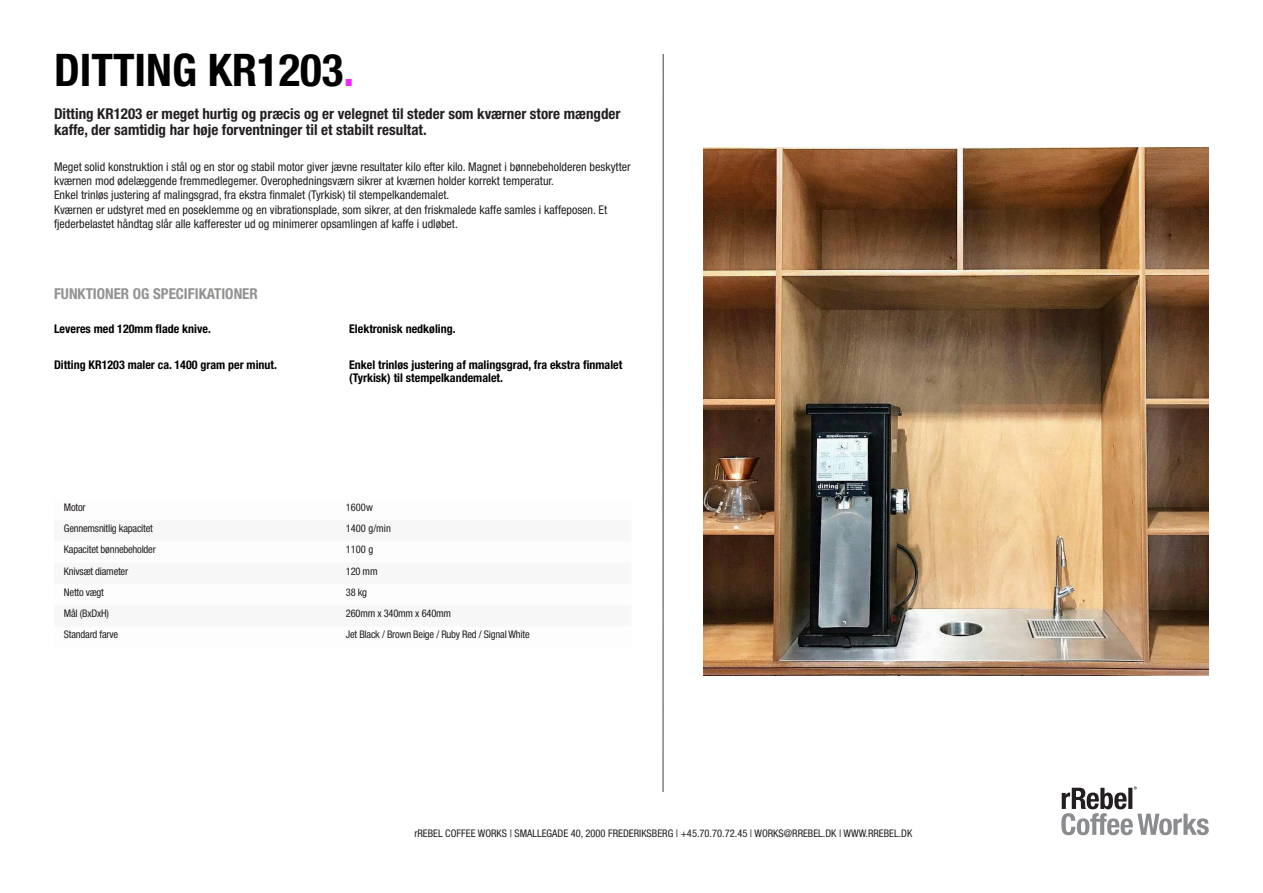
<style>
.page{position:relative;width:1263px;height:893px;background:#fff}
.page>*{position:absolute;margin:0;border:0;box-sizing:border-box;transform-origin:0 0}
.t1{font:700 condensed 45px "Helvetica Neue LT Pro";color:#000}
.t2{font:700 condensed 15px/16.5px "Helvetica Neue LT Pro";color:#231f20}
.t3{font:700 condensed 15px "Helvetica Neue LT Pro";color:#929291}
.t4{font:condensed 12px/14.4px "Helvetica Neue LT Pro";color:#231f20}
.t5{font:700 condensed 12px/13.5px "Helvetica Neue LT Pro";color:#000}
.t6{font:condensed 10.5px "Helvetica Neue LT Pro";letter-spacing:-.02em;color:#231f20}
.t7{font:condensed 10.5px "Helvetica Neue LT Pro";color:#231f20}
.s1{color:#f126ff}
</style>
<div class="page">
<img style="left:703px;top:148px;width:506px;height:527px">
<hr style="left:663px;top:54px;width:1px;height:738px;background:#231f20">
<svg style="left:1062px;top:786px;width:147px;height:49px"></svg>
<p class="t1" style="left:54px;top:43px;width:302px">DITTING KR1203<span class="s1">.</span></p>
<p class="t2" style="left:54px;top:105px;width:568px">Ditting KR1203 er meget hurtig og præcis og er velegnet til steder som kværner store mængder kaffe, der samtidig har høje forventninger til et stabilt resultat.</p>
<p class="t4" style="left:54px;top:159px;width:578px">Meget solid konstruktion i stål og en stor og stabil motor giver jævne resultater kilo efter kilo. Magnet i bønnebeholderen beskytter kværnen mod ødelæggende fremmedlegemer. Overophedningsværn sikrer at kværnen holder korrekt temperatur.</p>
<p class="t4" style="left:54px;top:188px;width:397px">Enkel trinløs justering af malingsgrad, fra ekstra finmalet (Tyrkisk) til stempelkandemalet.</p>
<p class="t4" style="left:54px;top:202px;width:555px">Kværnen er udstyret med en poseklemme og en vibrationsplade, som sikrer, at den friskmalede kaffe samles i kaffeposen. Et fjederbelastet håndtag slår alle kafferester ud og minimerer opsamlingen af kaffe i udløbet.</p>
<p class="t3" style="left:54px;top:284px;width:205px">FUNKTIONER OG SPECIFIKATIONER</p>
<p class="t5" style="left:54px;top:321px;width:158px">Leveres med 120mm flade knive.</p>
<p class="t5" style="left:54px;top:357px;width:224px">Ditting KR1203 maler ca. 1400 gram per minut.</p>
<p class="t5" style="left:349px;top:321px;width:108px">Elektronisk nedkøling.</p>
<p class="t5" style="left:349px;top:357px;width:275px">Enkel trinløs justering af malingsgrad, fra ekstra finmalet (Tyrkisk) til stempelkandemalet.</p>
<p class="t6" style="left:64px;top:501px;width:23px">Motor</p>
<p class="t6" style="left:346px;top:501px;width:28px">1600w</p>
<p class="t6" style="left:64px;top:522px;width:90px">Gennemsnitlig kapacitet</p>
<p class="t6" style="left:346px;top:522px;width:47px">1400 g/min</p>
<p class="t6" style="left:64px;top:543px;width:93px">Kapacitet bønnebeholder</p>
<p class="t6" style="left:346px;top:543px;width:29px">1100 g</p>
<p class="t6" style="left:64px;top:565px;width:66px">Knivsæt diameter</p>
<p class="t6" style="left:346px;top:565px;width:33px">120 mm</p>
<p class="t6" style="left:64px;top:586px;width:42px">Netto vægt</p>
<p class="t6" style="left:346px;top:586px;width:23px">38 kg</p>
<p class="t6" style="left:64px;top:607px;width:47px">Mål (BxDxH)</p>
<p class="t6" style="left:346px;top:607px;width:107px">260mm x 340mm x 640mm</p>
<p class="t6" style="left:64px;top:628px;width:56px">Standard farve</p>
<p class="t6" style="left:346px;top:628px;width:185px">Jet Black / Brown Beige / Ruby Red / Signal White</p>
<p class="t7" style="left:414px;top:827px;width:499px">rREBEL COFFEE WORKS | SMALLEGADE 40, 2000 FREDERIKSBERG | +45.70.70.72.45 | WORKS@RREBEL.DK | WWW.RREBEL.DK</p>
</div>
